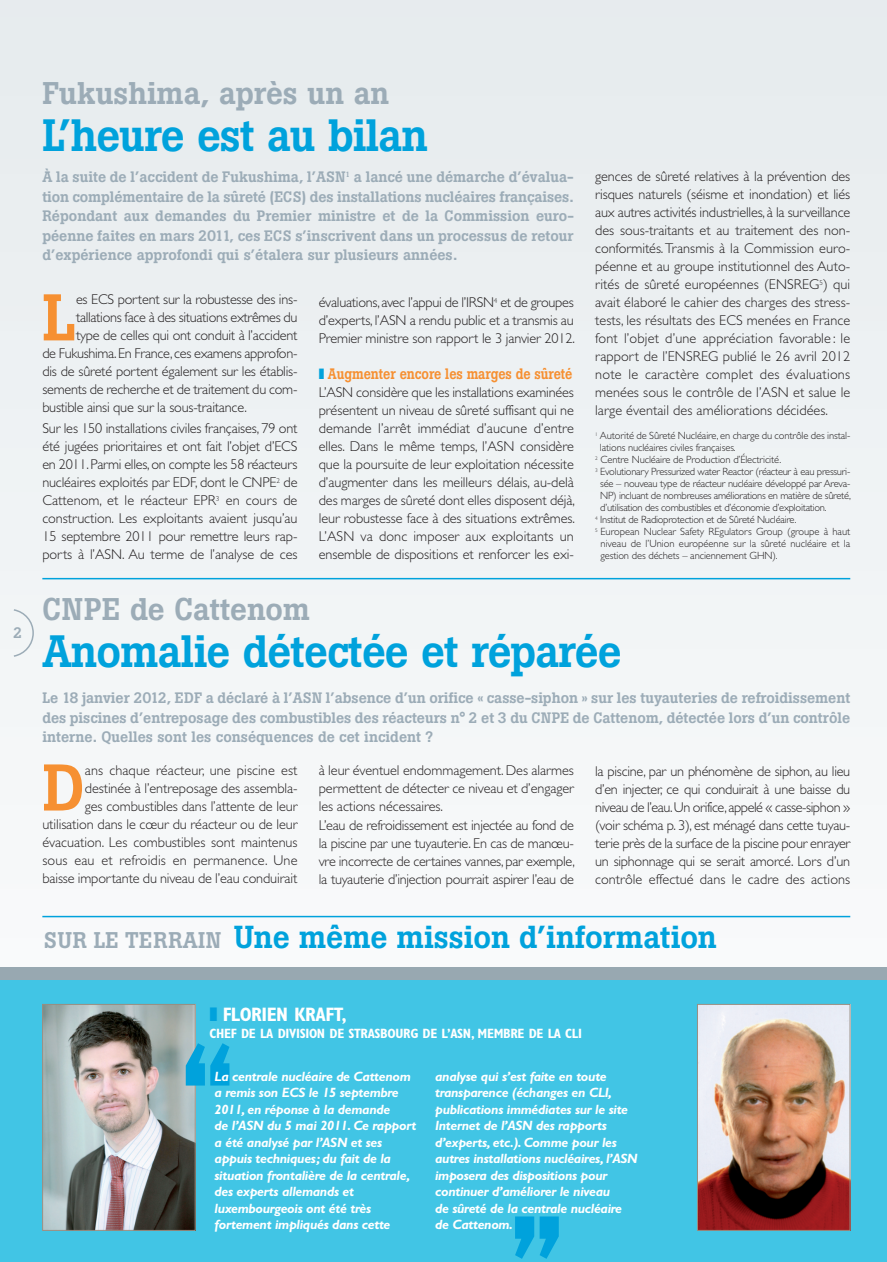
<style>
.page{position:relative;width:887px;height:1262px;background:#fff}
.page>*{position:absolute;margin:0;border:0;box-sizing:border-box;transform-origin:0 0}
.t1{font:500 65.25px "Boton";color:#f69032}
.t2{font:500 44.85px "Boton";letter-spacing:-.02em;color:#00a2dc}
.t3{font:500 31.5px "Boton";letter-spacing:-.005em;color:#00a2dc}
.t4{font:500 31.05px "Boton";letter-spacing:-.005em;color:#9cacb7}
.t5{font:700 condensed 19.5px "Gill Sans Std";letter-spacing:-.025em;color:#fff}
.t6{font:500 15px/19.5px "Boton";color:#9cacb7;text-align:justify}
.t7{font:500 15px "Boton";letter-spacing:-.005em;color:#f69032;scale:.89 1}
.t8{font:300 14.25px/18px "Gill Sans Std";letter-spacing:-.01em;color:#231f20;text-align:justify}
.t9{font:italic 700 13.5px/16.5px "Gill Sans Std";letter-spacing:-.025em;color:#fff}
.t10{font:700 condensed 13.5px "Gill Sans Std";letter-spacing:-.025em;color:#fff}
.t11{font:300 10.5px "Gill Sans Std";letter-spacing:-.015em;color:#231f20}
.s1{color:#00a2dc}
.s2{font-size:22.5px;color:#9cacb7}
</style>
<div class="page">
<div style="left:0;top:0;width:887px;height:1234px;background:#eff3f4"></div>
<div style="left:0;top:967px;width:887px;height:294px;background:#41c5e5"></div>
<div style="left:0;top:967px;width:887px;height:13px;background:#98a8b1"></div>
<img style="left:44px;top:1006px;width:149px;height:222px">
<div style="left:42px;top:1004px;width:153px;height:226px;border:1px solid #978e82"></div>
<img style="left:699px;top:1006px;width:149px;height:222px">
<div style="left:697px;top:1004px;width:153px;height:226px;border:1px solid #978e82"></div>
<hr style="left:42px;top:915px;width:808px;height:2px;background:#00a2dc">
<hr style="left:42px;top:578px;width:808px;height:1px;background:#00a2dc">
<svg style="left:14px;top:609px;width:20px;height:48px"></svg>
<svg style="left:186px;top:1043px;width:43px;height:42px"></svg>
<svg style="left:515px;top:1216px;width:44px;height:42px"></svg>
<p class="t6" style="left:13px;top:625px;width:11px">2</p>
<h3 class="t4" style="left:42px;top:82px;width:348px">Fukushima, après un an</h3>
<h2 class="t2" style="left:42px;top:119px;width:387px">L’heure est au bilan</h2>
<p class="t6" style="left:42px;top:169px;width:533px">À la suite de l’accident de Fukushima, l’ASN<sup>1</sup> a lancé une démarche d’évalua&shy;tion complémentaire de la sûreté (ECS) des installations nucléaires françaises.<br>Répondant aux demandes du Premier ministre et de la Commission euro&shy;péenne faites en mars 2011, ces ECS s’inscrivent dans un processus de retour d’expérience approfondi qui s’étalera sur plusieurs années.</p>
<h1 class="t1" style="left:42px;top:294px;width:35px">L</h1>
<p class="t8" style="left:76px;top:292px;width:223px">es ECS portent sur la robustesse des ins-</p>
<p class="t8" style="left:76px;top:310px;width:223px">tallations face à des situations extrêmes du</p>
<p class="t8" style="left:76px;top:328px;width:223px">type de celles qui ont conduit à l’accident</p>
<p class="t8" style="left:42px;top:346px;width:257px">de Fukushima. En France, ces examens approfon-</p>
<p class="t8" style="left:42px;top:364px;width:257px">dis de sûreté portent également sur les établis-</p>
<p class="t8" style="left:42px;top:382px;width:257px">sements de recherche et de traitement du com-</p>
<p class="t8" style="left:42px;top:400px;width:206px">bustible ainsi que sur la sous-traitance.</p>
<p class="t8" style="left:42px;top:421px;width:257px">Sur les 150 installations civiles françaises, 79 ont été jugées prioritaires et ont fait l’objet d’ECS en 2011. Parmi elles, on compte les 58 réacteurs nucléaires exploités par EDF, dont le CNPE<sup>2</sup> de Cattenom, et le réacteur EPR<sup>3</sup> en cours de construction. Les exploitants avaient jusqu’au 15 septembre 2011 pour remettre leurs rap&shy;ports à l’ASN. Au terme de l’analyse de ces</p>
<p class="t8" style="left:319px;top:295px;width:258px">évaluations, avec l’appui de l’IRSN<sup>4</sup> et de groupes d’experts, l’ASN a rendu public et a transmis au Premier ministre son rapport le 3 janvier 2012.</p>
<p class="t7" style="left:319px;top:369px;width:287px"><span class="s1">❚</span> Augmenter encore les marges de sûreté</p>
<p class="t8" style="left:319px;top:385px;width:258px">L’ASN considère que les installations examinées présentent un niveau de sûreté suffisant qui ne demande l’arrêt immédiat d’aucune d’entre elles. Dans le même temps, l’ASN considère que la poursuite de leur exploitation nécessite d’augmenter dans les meilleurs délais, au-delà des marges de sûreté dont elles disposent déjà, leur robustesse face à des situations extrêmes.<br>L’ASN va donc imposer aux exploitants un ensemble de dispositions et renforcer les exi-</p>
<p class="t8" style="left:595px;top:169px;width:257px">gences de sûreté relatives à la prévention des risques naturels (séisme et inondation) et liés aux autres activités industrielles, à la surveillance des sous-traitants et au traitement des non&shy;conformités. Transmis à la Commission euro&shy;péenne et au groupe institutionnel des Auto&shy;rités de sûreté européennes (ENSREG<sup>5</sup>) qui avait élaboré le cahier des charges des stress&shy;tests, les résultats des ECS menées en France font l’objet d’une appréciation favorable : le rapport de l’ENSREG publié le 26 avril 2012 note le caractère complet des évaluations menées sous le contrôle de l’ASN et salue le large éventail des améliorations décidées.</p>
<p class="t11" style="left:595px;top:432px;width:257px"><sup>1</sup> Autorité de Sûreté Nucléaire, en charge du contrôle des instal-</p>
<p class="t11" style="left:600px;top:444px;width:137px">lations nucléaires civiles françaises.</p>
<p class="t11" style="left:595px;top:456px;width:188px"><sup>2</sup> Centre Nucléaire de Production d’Électricité.</p>
<p class="t11" style="left:595px;top:468px;width:257px"><sup>3</sup> Evolutionary Pressurized water Reactor (réacteur à eau pressuri-</p>
<p class="t11" style="left:600px;top:480px;width:251px">sée – nouveau type de réacteur nucléaire développé par Areva-</p>
<p class="t11" style="left:600px;top:492px;width:252px">NP) incluant de nombreuses améliorations en matière de sûreté,</p>
<p class="t11" style="left:600px;top:504px;width:228px">d’utilisation des combustibles et d’économie d’exploitation.</p>
<p class="t11" style="left:595px;top:516px;width:203px"><sup>4</sup> Institut de Radioprotection et de Sûreté Nucléaire.</p>
<p class="t11" style="left:595px;top:528px;width:257px"><sup>5</sup> European Nuclear Safety REgulators Group (groupe à haut</p>
<p class="t11" style="left:601px;top:540px;width:251px">niveau de l’Union européenne sur la sûreté nucléaire et la</p>
<p class="t11" style="left:601px;top:552px;width:179px">gestion des déchets – anciennement GHN).</p>
<h3 class="t4" style="left:42px;top:598px;width:269px">CNPE de Cattenom</h3>
<h2 class="t2" style="left:42px;top:635px;width:581px">Anomalie détectée et réparée</h2>
<p class="t6" style="left:42px;top:689px;width:809px">Le 18 janvier 2012, EDF a déclaré à l’ASN l’absence d’un orifice « casse-siphon » sur les tuyauteries de refroidissement des piscines d’entreposage des combustibles des réacteurs n° 2 et 3 du CNPE de Cattenom, détectée lors d’un contrôle interne. Quelles sont les conséquences de cet incident ?</p>
<h1 class="t1" style="left:42px;top:764px;width:44px">D</h1>
<p class="t8" style="left:42px;top:762px;width:257px;text-align:right">ans chaque réacteur, une piscine est destinée à l’entreposage des assembla-<br>ges combustibles dans l’attente de leur utilisation dans le cœur du réacteur ou de leur évacuation. Les combustibles sont maintenus sous eau et refroidis en permanence. Une baisse importante du niveau de l’eau conduirait</p>
<p class="t8" style="left:319px;top:762px;width:258px;text-align:left">à leur éventuel endommagement. Des alarmes permettent de détecter ce niveau et d’engager les actions nécessaires.<br>L’eau de refroidissement est injectée au fond de la piscine par une tuyauterie. En cas de manœu&shy;vre incorrecte de certaines vannes, par exemple, la tuyauterie d’injection pourrait aspirer l’eau de</p>
<p class="t8" style="left:595px;top:763px;width:257px">la piscine, par un phénomène de siphon, au lieu d’en injecter, ce qui conduirait à une baisse du niveau de l’eau. Un orifice, appelé « casse-siphon » (voir schéma p. 3), est ménagé dans cette tuyau&shy;terie près de la surface de la piscine pour enrayer un siphonnage qui se serait amorcé. Lors d’un contrôle effectué dans le cadre des actions</p>
<h3 class="t3" style="left:44px;top:925px;width:675px"><span class="s2">SUR LE TERRAIN</span> Une même mission d’information</h3>
<h3 class="t5" style="left:210px;top:1007px;width:139px"><span class="s1">❚</span> FLORIEN KRAFT,</h3>
<p class="t10" style="left:210px;top:1028px;width:374px">CHEF DE LA DIVISION DE STRASBOURG DE L’ASN, MEMBRE DE LA CLI</p>
<p class="t9" style="left:215px;top:1068px;width:203px">La centrale nucléaire de Cattenom a remis son ECS le 15 septembre<br>2011, en réponse à la demande<br>de l’ASN du 5 mai 2011. Ce rapport a été analysé par l’ASN et ses appuis techniques ; du fait de la situation frontalière de la centrale, des experts allemands et luxembourgeois ont été très fortement impliqués dans cette</p>
<p class="t9" style="left:435px;top:1068px;width:204px">analyse qui s’est faite en toute transparence (échanges en CLI, publications immédiates sur le site<br>Internet de l’ASN des rapports d’experts, etc.). Comme pour les autres installations nucléaires, l’ASN imposera des dispositions pour continuer d’améliorer le niveau<br>de sûreté de la centrale nucléaire de Cattenom.</p>
</div>
